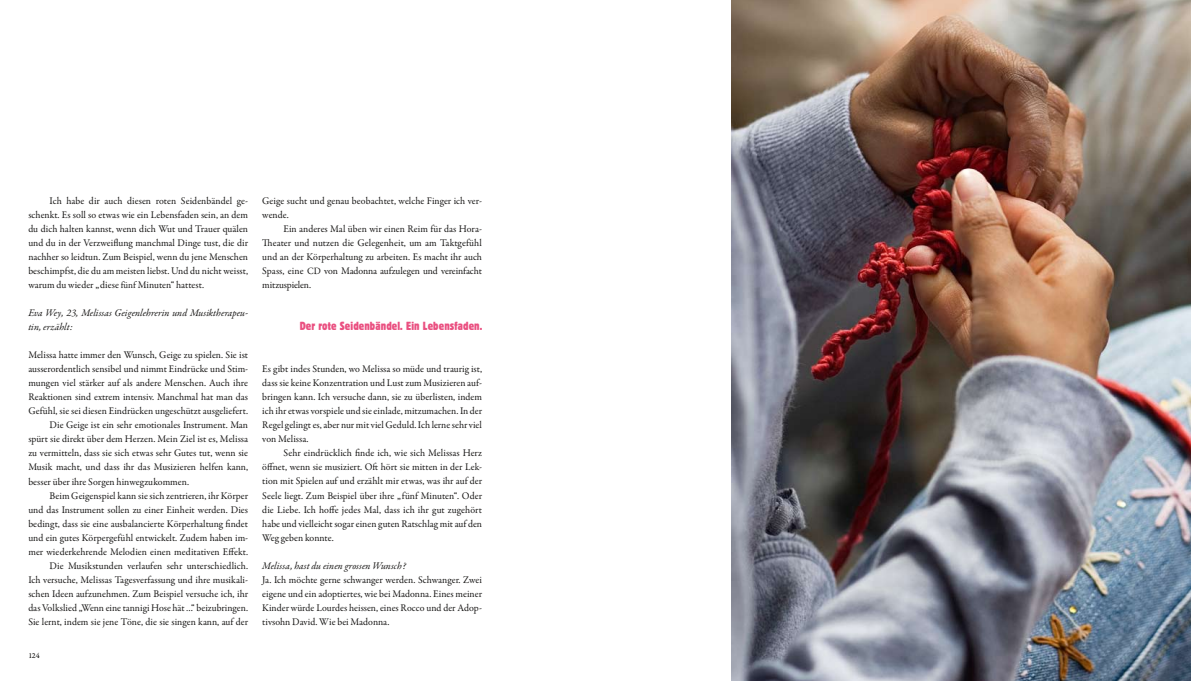
<style>
.page{position:relative;width:1191px;height:681px;background:#fff}
.page>*{position:absolute;margin:0;border:0;box-sizing:border-box;transform-origin:0 0}
.t1{font:condensed 11.2px "BL28";letter-spacing:.03em;color:#ea5081}
.t2{font:10.2px/14px "Garamond Premr Pro";letter-spacing:.005em;color:#181716;text-align:justify}
.t3{font:italic 10.2px/14px "Garamond Premr Pro";letter-spacing:.005em;color:#181716}
.t4{font:8px "Garamond Premr Pro Capt";color:#181716}
.s1{font-size:9.8px}
</style>
<div class="page">
<img style="left:731px;top:0;width:460px;height:680px">
<p class="t2" style="left:28px;top:194px;width:221px;text-indent:21px">Ich habe dir auch diesen roten Seidenbändel ge&shy;schenkt. Es soll so etwas wie ein Lebensfaden sein, an dem du dich halten kannst, wenn dich Wut und Trauer quälen und du in der Verzweiflung manchmal Dinge tust, die dir nachher so leidtun. Zum Beispiel, wenn du jene Menschen beschimpfst, die du am meisten liebst. Und du nicht weisst, warum du wieder „ diese <span class="s1">fünf</span> Minuten“ hattest.</p>
<p class="t3" style="left:28px;top:306px;width:221px">Eva Wey, 23, Melissas Geigenlehrerin und Musiktherapeu&shy;tin, erzählt:</p>
<p class="t2" style="left:28px;top:348px;width:221px">Melissa hatte immer den Wunsch, Geige zu spielen. Sie ist</p>
<p class="t2" style="left:28px;top:362px;width:221px">ausserordentlich sensibel und nimmt Eindrücke und Stim-</p>
<p class="t2" style="left:28px;top:376px;width:221px">mungen viel stärker auf als andere Menschen. Auch ihre</p>
<p class="t2" style="left:28px;top:390px;width:221px">Reaktionen sind extrem intensiv. Manchmal hat man das</p>
<p class="t2" style="left:28px;top:404px;width:221px">Gefühl, sie sei diesen Eindrücken ungeschützt ausgeliefert.</p>
<p class="t2" style="left:50px;top:418px;width:200px">Die Geige ist ein sehr emotionales Instrument. Man</p>
<p class="t2" style="left:28px;top:432px;width:221px">spürt sie direkt über dem Herzen. Mein Ziel ist es, Melissa</p>
<p class="t2" style="left:28px;top:446px;width:221px">zu vermitteln, dass sie sich etwas sehr Gutes tut, wenn sie</p>
<p class="t2" style="left:28px;top:460px;width:221px">Musik macht, und dass ihr das Musizieren helfen kann,</p>
<p class="t2" style="left:28px;top:474px;width:162px">besser über ihre Sorgen hinwegzukommen.</p>
<p class="t2" style="left:50px;top:488px;width:200px">Beim Geigenspiel kann sie sich zentrieren, ihr Körper</p>
<p class="t2" style="left:28px;top:502px;width:221px">und das Instrument sollen zu einer Einheit werden. Dies</p>
<p class="t2" style="left:28px;top:516px;width:221px">bedingt, dass sie eine ausbalancierte Körperhaltung findet</p>
<p class="t2" style="left:28px;top:530px;width:221px">und ein gutes Körpergefühl entwickelt. Zudem haben im-</p>
<p class="t2" style="left:28px;top:544px;width:221px">mer wiederkehrende Melodien einen meditativen Effekt.</p>
<p class="t2" style="left:50px;top:558px;width:200px">Die Musikstunden verlaufen sehr unterschiedlich.</p>
<p class="t2" style="left:28px;top:572px;width:221px">Ich versuche, Melissas Tagesverfassung und ihre musikali-</p>
<p class="t2" style="left:28px;top:586px;width:221px">schen Ideen aufzunehmen. Zum Beispiel versuche ich, ihr</p>
<p class="t2" style="left:28px;top:600px;width:221px">das Volkslied „Wenn eine tannigi Hose hät …“ beizubringen.</p>
<p class="t2" style="left:28px;top:614px;width:221px">Sie lernt, indem sie jene Töne, die sie singen kann, auf der</p>
<p class="t4" style="left:28px;top:651px;width:13px">124</p>
<p class="t2" style="left:262px;top:194px;width:221px">Geige sucht und genau beobachtet, welche Finger ich ver&shy;wende.</p>
<p class="t2" style="left:262px;top:222px;width:221px;text-indent:21px">Ein anderes Mal üben wir einen Reim für das Hora-Theater und nutzen die Gelegenheit, um am Taktgefühl und an der Körperhaltung zu arbeiten. Es macht ihr auch Spass, eine <span class="s1">CD</span> von Madonna aufzulegen und vereinfacht mitzuspielen.</p>
<p class="t1" style="left:300px;top:319px;width:184px">Der rote Seidenbändel. Ein Lebensfaden.</p>
<p class="t2" style="left:262px;top:362px;width:221px">Es gibt indes Stunden, wo Melissa so müde und traurig ist, dass sie keine Konzentration und Lust zum Musizieren auf&shy;bringen kann. Ich versuche dann, sie zu überlisten, indem ich ihr etwas vorspiele und sie einlade, mitzumachen. In der Regel gelingt es, aber nur mit viel Geduld. Ich lerne sehr viel von Melissa.</p>
<p class="t2" style="left:262px;top:446px;width:221px;text-indent:21px">Sehr eindrücklich finde ich, wie sich Melissas Herz öffnet, wenn sie musiziert. Oft hört sie mitten in der Lek&shy;tion mit Spielen auf und erzählt mir etwas, was ihr auf der Seele liegt. Zum Beispiel über ihre „ fünf Minuten“. Oder die Liebe. Ich hoffe jedes Mal, dass ich ihr gut zugehört habe und vielleicht sogar einen guten Ratschlag mit auf den Weg geben konnte.</p>
<p class="t3" style="left:262px;top:558px;width:145px">Melissa, hast du einen grossen Wunsch?</p>
<p class="t2" style="left:262px;top:572px;width:221px">Ja. Ich möchte gerne schwanger werden. Schwanger. Zwei eigene und ein adoptiertes, wie bei Madonna. Eines meiner Kinder würde Lourdes heissen, eines Rocco und der Adop&shy;tivsohn David. Wie bei Madonna.</p>
</div>
